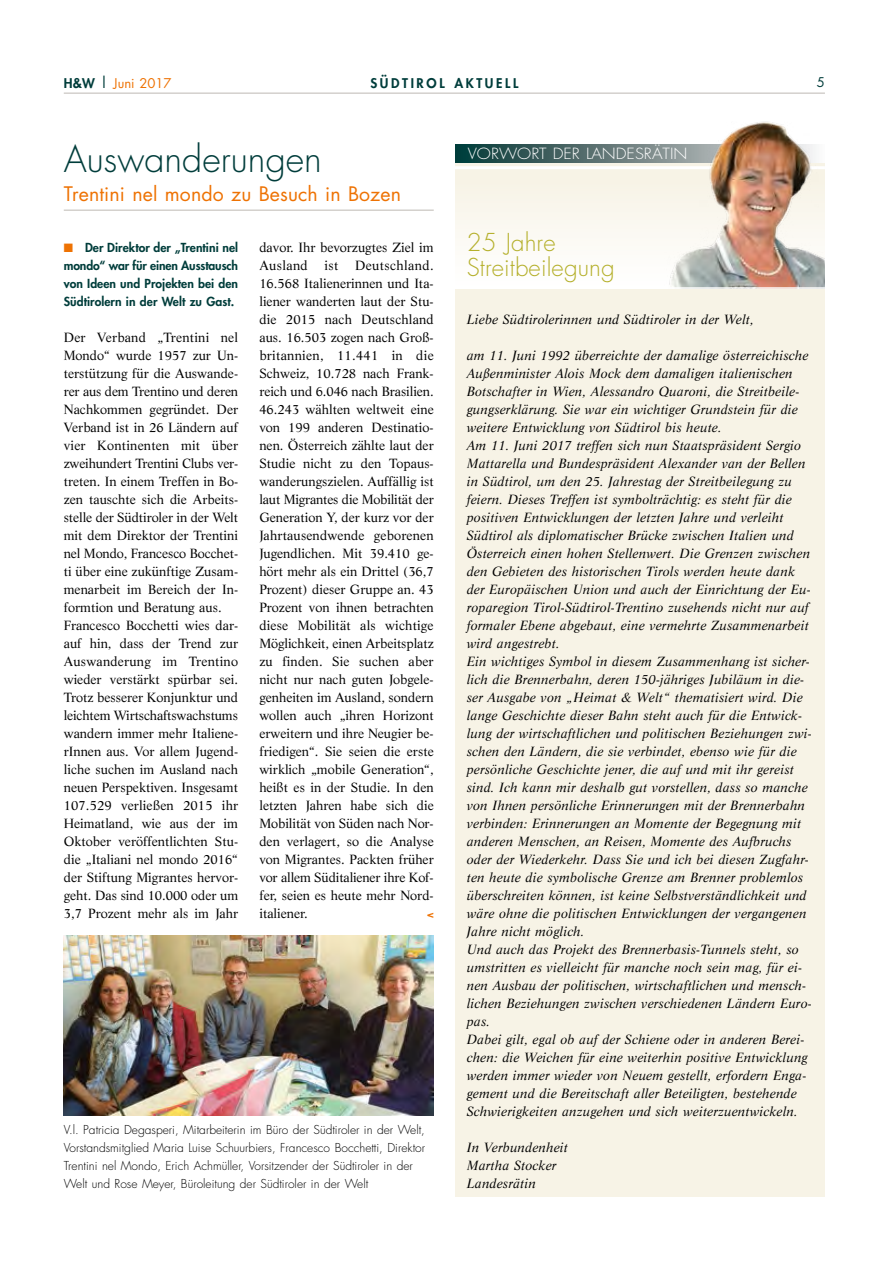
<style>
.page{position:relative;width:893px;height:1263px;background:#fff}
.page>*{position:absolute;margin:0;border:0;box-sizing:border-box;transform-origin:0 0}
.t1{font:300 36px "Futura";color:#003d3b}
.t2{font:300 24px/25.5px "Futura";letter-spacing:.005em;color:#b5b02c}
.t3{font:19.5px "Futura";letter-spacing:.005em;color:#ee7203}
.t4{font:300 15px "Futura";color:#fff;scale:1.1 1}
.t5{font:italic 13.05px/18px "Life LT Std";letter-spacing:.01em;color:#000}
.t6{font:13.05px/18px "Life";color:#000}
.t7{font:800 13.05px "Futura";letter-spacing:.2em;color:#003d3b}
.t8{font:13.05px "Futura";color:#ee7203}
.t9{font:13.05px "Futura";color:#003d3b}
.t10{font:800 12.15px/18px "Futura";letter-spacing:.005em;color:#003d3b;text-align:justify}
.t11{font:300 12px/18px "Futura";color:#000}
.t12{font:800 10.5px "Futura";color:#ee7203;scale:1.1 1}
.s1{font-weight:800;color:#003d3b}
.s2{font-size:15px;color:#003d3b}
.s3{color:#ee7203}
</style>
<div class="page">
<hr style="left:64px;top:210px;width:370px;height:1px;background:#bdb9b3">
<div style="left:455px;top:144px;width:370px;height:1052px;background:#f7f3e6"></div>
<div style="left:455px;top:180px;width:370px;height:108px;background:#fbf9f3"></div>
<hr style="left:455px;top:166px;width:370px;height:3px;background:#fff">
<svg style="left:455px;top:144px;width:209px;height:18px;background:#446363"></svg>
<img style="left:664px;top:121px;width:161px;height:166px">
<hr style="left:455px;top:287px;width:370px;height:2px;background:#fff">
<img style="left:64px;top:935px;width:370px;height:180px">
<hr style="left:64px;top:93px;width:761px;height:1px;background:#bdb9b3">
<p class="t8" style="left:64px;top:74px;width:109px"><span class="s1">H&amp;W</span> <span class="s2">|</span> Juni 2017</p>
<p class="t7" style="left:370px;top:74px;width:149px">SÜDTIROL AKTUELL</p>
<p class="t9" style="left:817px;top:73px;width:10px">5</p>
<h1 class="t1" style="left:64px;top:135px;width:260px">Auswanderungen</h1>
<h3 class="t3" style="left:64px;top:181px;width:339px">Trentini nel mondo zu Besuch in Bozen</h3>
<p class="t10" style="left:64px;top:238px;width:176px"><span class="s3">■</span> Der Direktor der „Trentini nel mondo“ war für einen Ausstausch von Ideen und Projekten bei den Südtirolern in der Welt zu Gast.</p>
<p class="t6" style="left:64px;top:328px;width:176px">Der Verband „Trentini nel<br>Mondo“ wurde 1957 zur Un&shy;terstützung für die Auswande&shy;rer aus dem Trentino und deren<br>Nachkommen gegründet. Der<br>Verband ist in 26 Ländern auf vier Kontinenten mit über zweihundert Trentini Clubs ver&shy;treten. In einem Treffen in Bo&shy;zen tauschte sich die Arbeits&shy;stelle der Südtiroler in der Welt mit dem Direktor der Trentini nel Mondo, Francesco Bocchet&shy;ti über eine zukünftige Zusam&shy;menarbeit im Bereich der In&shy;formtion und Beratung aus.<br>Francesco Bocchetti wies dar&shy;auf hin, dass der Trend zur<br>Auswanderung im Trentino wieder verstärkt spürbar sei.<br>Trotz besserer Konjunktur und leichtem Wirtschaftswachstums wandern immer mehr Italiene&shy;rInnen aus. Vor allem Jugend&shy;liche suchen im Ausland nach neuen Perspektiven. Insgesamt<br>107.529 verließen 2015 ihr<br>Heimatland, wie aus der im<br>Oktober veröffentlichten Stu&shy;die „Italiani nel mondo 2016“ der Stiftung Migrantes hervor&shy;geht. Das sind 10.000 oder um<br>3,7 Prozent mehr als im Jahr</p>
<p class="t6" style="left:259px;top:238px;width:176px">davor. Ihr bevorzugtes Ziel im<br>Ausland</p>
<p class="t6" style="left:259px;top:256px;width:176px;text-align:justify;text-indent:96px">Deutschland.<br>16.568 Italienerinnen und Ita&shy;liener wanderten laut der Stu&shy;die 2015 nach Deutschland aus. 16.503 zogen nach Groß&shy;britannien, 11.441 in die Schweiz, 10.728 nach Frank&shy;reich und 6.046 nach Brasilien.<br>46.243 wählten weltweit eine von 199 anderen Destinatio&shy;nen. Österreich zählte laut der Studie nicht zu den Topaus&shy;wanderungszielen. Auffällig ist laut Migrantes die Mobilität der Generation Y, der kurz vor der Jahrtausendwende geborenen Jugendlichen. Mit 39.410 ge&shy;hört mehr als ein Drittel (36,7<br>Prozent) dieser Gruppe an. 43<br>Prozent von ihnen betrachten diese Mobilität als wichtige Möglichkeit, einen Arbeitsplatz zu finden. Sie suchen aber nicht nur nach guten Jobgele&shy;genheiten im Ausland, sondern wollen auch „ihren Horizont erweitern und ihre Neugier be&shy;friedigen“. Sie seien die erste wirklich „mobile Generation“, heißt es in der Studie. In den letzten Jahren habe sich die Mobilität von Süden nach Nor&shy;den verlagert, so die Analyse von Migrantes. Packten früher vor allem Süditaliener ihre Kof&shy;fer, seien es heute mehr Nord&shy;italiener.</p>
<p class="t6" style="left:324px;top:256px;width:15px">ist</p>
<p class="t12" style="left:427px;top:907px;width:8px">&lt;</p>
<p class="t11" style="left:64px;top:1121px;width:363px">V.l. Patricia Degasperi, Mitarbeiterin im Büro der Südtiroler in der Welt, Vorstandsmitglied Maria Luise Schuurbiers, Francesco Bocchetti, Direktor Trentini nel Mondo, Erich Achmüller, Vorsitzender der Südtiroler in der Welt und Rose Meyer, Büroleitung der Südtiroler in der Welt</p>
<p class="t4" style="left:468px;top:143px;width:201px">VORWORT DER LANDESRÄTIN</p>
<h2 class="t2" style="left:467px;top:229px;width:149px">25 Jahre<br>Streitbeilegung</h2>
<p class="t5" style="left:467px;top:310px;width:288px">Liebe Südtirolerinnen und Südtiroler in der Welt,</p>
<p class="t5" style="left:467px;top:346px;width:347px">am 11. Juni 1992 überreichte der damalige österreichische Außenminister Alois Mock dem damaligen italienischen Botschafter in Wien, Alessandro Quaroni, die Streitbeile&shy;gungserklärung. Sie war ein wichtiger Grundstein für die weitere Entwicklung von Südtirol bis heute.<br>Am 11. Juni 2017 treffen sich nun Staatspräsident Sergio Mattarella und Bundespräsident Alexander van der Bellen in Südtirol, um den 25. Jahrestag der Streitbeilegung zu feiern. Dieses Treffen ist symbolträchtig: es steht für die positiven Entwicklungen der letzten Jahre und verleiht Südtirol als diplomatischer Brücke zwischen Italien und Österreich einen hohen Stellenwert. Die Grenzen zwischen den Gebieten des historischen Tirols werden heute dank der Europäischen Union und auch der Einrichtung der Eu&shy;roparegion Tirol-Südtirol-Trentino zusehends nicht nur auf formaler Ebene abgebaut, eine vermehrte Zusammenarbeit wird angestrebt.<br>Ein wichtiges Symbol in diesem Zusammenhang ist sicher&shy;lich die Brennerbahn, deren 150-jähriges Jubiläum in die&shy;ser Ausgabe von „Heimat &amp; Welt“ thematisiert wird. Die lange Geschichte dieser Bahn steht auch für die Entwick&shy;lung der wirtschaftlichen und politischen Beziehungen zwi&shy;schen den Ländern, die sie verbindet, ebenso wie für die persönliche Geschichte jener, die auf und mit ihr gereist sind. Ich kann mir deshalb gut vorstellen, dass so manche von Ihnen persönliche Erinnerungen mit der Brennerbahn verbinden: Erinnerungen an Momente der Begegnung mit anderen Menschen, an Reisen, Momente des Aufbruchs oder der Wiederkehr. Dass Sie und ich bei diesen Zugfahr&shy;ten heute die symbolische Grenze am Brenner problemlos überschreiten können, ist keine Selbstverständlichkeit und wäre ohne die politischen Entwicklungen der vergangenen Jahre nicht möglich.<br>Und auch das Projekt des Brennerbasis-Tunnels steht, so umstritten es vielleicht für manche noch sein mag, für ei&shy;nen Ausbau der politischen, wirtschaftlichen und mensch&shy;lichen Beziehungen zwischen verschiedenen Ländern Euro&shy;pas.<br>Dabei gilt, egal ob auf der Schiene oder in anderen Berei&shy;chen: die Weichen für eine weiterhin positive Entwicklung werden immer wieder von Neuem gestellt, erfordern Enga&shy;gement und die Bereitschaft aller Beteiligten, bestehende Schwierigkeiten anzugehen und sich weiterzuentwickeln.</p>
<p class="t5" style="left:467px;top:1138px;width:103px">In Verbundenheit<br>Martha Stocker<br>Landesrätin</p>
</div>
